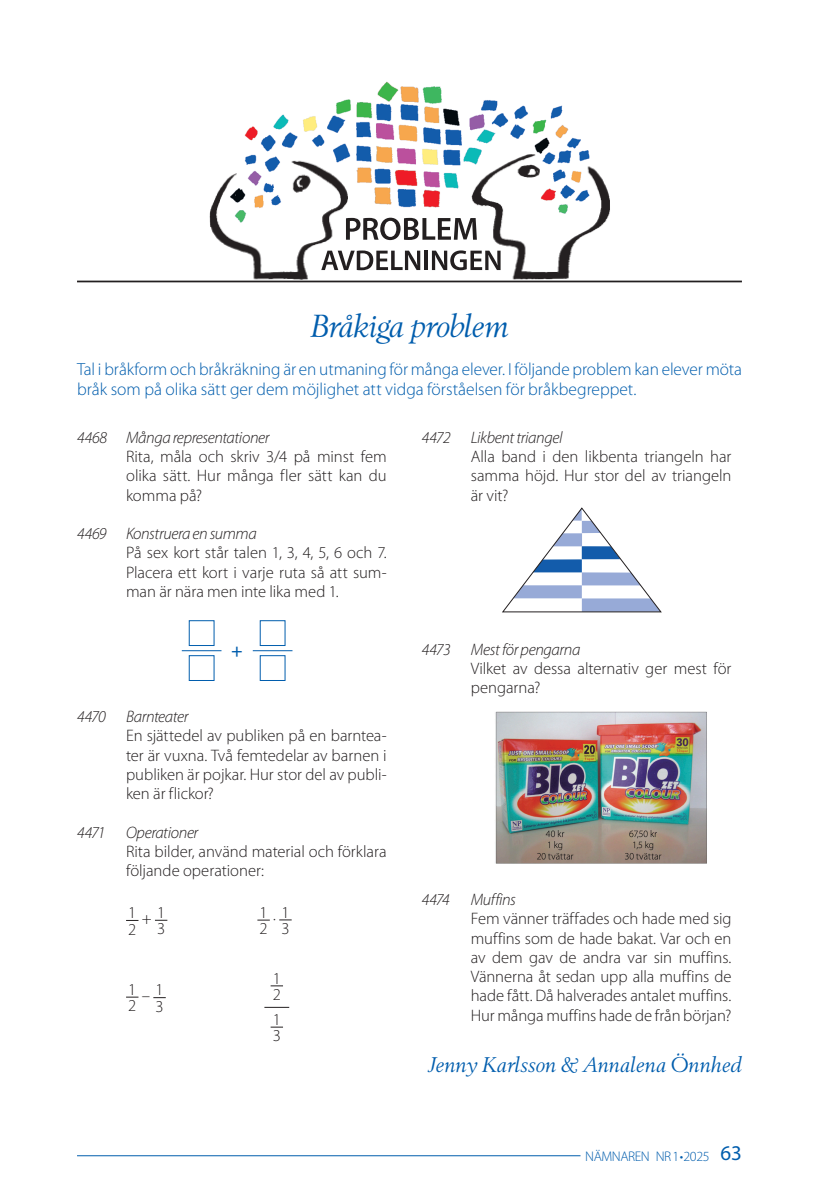
<style>
.page{position:relative;width:819px;height:1201px;background:#fff}
.page>*{position:absolute;margin:0;border:0;box-sizing:border-box;transform-origin:0 0}
.t1{font:italic 31.5px "Berling Nova Display Pro";letter-spacing:-.02em;color:#015dad}
.t2{font:italic 21px "Berling Nova Display Pro";letter-spacing:-.01em;color:#015dad}
.t3{font:18.2px "Berling Nova Text Pro";color:#015dad}
.t4{font:300 17.5px/19.2px "Myriad Pro";letter-spacing:-.005em;color:#015dad}
.t5{font:300 16.62px/19.2px "Myriad Pro";letter-spacing:-.005em;color:#231f20;text-align:justify}
.t6{font:italic 300 16.62px "Myriad Pro";letter-spacing:-.025em;color:#231f20}
.t7{font:300 14px "Myriad Pro";letter-spacing:-.03em;color:#015dad}
.s1{font-weight:400;font-size:21px}
</style>
<div class="page">
<hr style="left:77px;top:1155px;width:503px;height:1px;background:#015dad">
<img style="left:244px;top:81px;width:345px;height:72px">
<img style="left:209px;top:153px;width:401px;height:127px">
<svg style="left:346px;top:218px;width:131px;height:22px"></svg>
<svg style="left:321px;top:250px;width:99px;height:20px"></svg>
<hr style="left:424px;top:251px;width:4px;height:19px;background:#231f20">
<svg style="left:432px;top:250px;width:68px;height:20px"></svg>
<hr style="left:77px;top:280px;width:664px;height:2px;background:#231f20">
<svg style="left:126px;top:920px;width:12px;height:1px"></svg>
<svg style="left:155px;top:920px;width:12px;height:1px"></svg>
<svg style="left:257px;top:919px;width:13px;height:1px"></svg>
<svg style="left:279px;top:919px;width:12px;height:1px"></svg>
<svg style="left:126px;top:996px;width:12px;height:1px"></svg>
<svg style="left:153px;top:997px;width:13px;height:1px"></svg>
<svg style="left:270px;top:1026px;width:13px;height:1px"></svg>
<svg style="left:270px;top:985px;width:13px;height:1px"></svg>
<svg style="left:264px;top:1007px;width:25px;height:1px"></svg>
<svg style="left:502px;top:507px;width:160px;height:105px"></svg>
<img style="left:495px;top:711px;width:212px;height:153px">
<div style="left:189px;top:620px;width:25px;height:26px;border:1px solid #015dad"></div>
<div style="left:189px;top:655px;width:25px;height:26px;border:1px solid #015dad"></div>
<hr style="left:182px;top:650px;width:39px;height:1px;background:#015dad">
<div style="left:260px;top:620px;width:25px;height:26px;border:1px solid #015dad"></div>
<div style="left:260px;top:655px;width:25px;height:26px;border:1px solid #015dad"></div>
<hr style="left:253px;top:650px;width:39px;height:1px;background:#015dad">
<h1 class="t1" style="left:310px;top:308px;width:200px">Bråkiga problem</h1>
<p class="t4" style="left:77px;top:360px;width:666px">Tal i bråkform och bråkräkning är en utmaning för många elever. I följande problem kan elever möta bråk som på olika sätt ger dem möjlighet att vidga förståelsen för bråkbegreppet.</p>
<p class="t6" style="left:77px;top:428px;width:194px">4468 Många representationer</p>
<p class="t5" style="left:126px;top:447px;width:262px">Rita, måla och skriv 3/4 på minst fem olika sätt. Hur många fler sätt kan du komma på?</p>
<p class="t6" style="left:77px;top:525px;width:181px">4469 Konstruera en summa</p>
<p class="t5" style="left:126px;top:543px;width:262px">På sex kort står talen 1, 3, 4, 5, 6 och 7.<br>Placera ett kort i varje ruta så att sum&shy;man är nära men inte lika med 1.</p>
<p class="t6" style="left:421px;top:428px;width:142px">4472 Likbent triangel</p>
<p class="t5" style="left:471px;top:447px;width:262px">Alla band i den likbenta triangeln har samma höjd. Hur stor del av triangeln är vit?</p>
<p class="t3" style="left:231px;top:639px;width:13px">+</p>
<p class="t6" style="left:77px;top:708px;width:113px">4470 Barnteater</p>
<p class="t5" style="left:126px;top:726px;width:262px">En sjättedel av publiken på en barntea&shy;ter är vuxna. Två femtedelar av barnen i publiken är pojkar. Hur stor del av publi&shy;ken är flickor?</p>
<p class="t6" style="left:77px;top:823px;width:123px">4471 Operationer</p>
<p class="t5" style="left:126px;top:842px;width:262px">Rita bilder, använd material och förklara följande operationer:</p>
<p class="t5" style="left:157px;top:903px;width:10px">1</p>
<p class="t5" style="left:128px;top:906px;width:25px">1 +</p>
<p class="t5" style="left:157px;top:919px;width:10px">3</p>
<p class="t5" style="left:128px;top:919px;width:10px">2</p>
<p class="t5" style="left:259px;top:906px;width:18px">1 ·</p>
<p class="t5" style="left:281px;top:902px;width:10px">1</p>
<p class="t5" style="left:259px;top:919px;width:10px">2</p>
<p class="t5" style="left:281px;top:919px;width:10px">3</p>
<p class="t5" style="left:128px;top:983px;width:23px">1 –</p>
<p class="t5" style="left:155px;top:980px;width:10px">1</p>
<p class="t5" style="left:128px;top:996px;width:10px">2</p>
<p class="t5" style="left:155px;top:996px;width:10px">3</p>
<p class="t5" style="left:273px;top:968px;width:10px">1</p>
<p class="t5" style="left:273px;top:985px;width:10px">2</p>
<p class="t5" style="left:273px;top:1010px;width:10px">1</p>
<p class="t5" style="left:273px;top:1026px;width:10px">3</p>
<p class="t6" style="left:422px;top:640px;width:160px">4473 Mest för pengarna</p>
<p class="t5" style="left:471px;top:659px;width:262px">Vilket av dessa alternativ ger mest för pengarna?</p>
<p class="t6" style="left:422px;top:890px;width:30px">4474</p>
<p class="t6" style="left:471px;top:890px;width:47px">Muffins</p>
<p class="t5" style="left:471px;top:909px;width:262px">Fem vänner träffades och hade med sig muffins som de hade bakat. Var och en av dem gav de andra var sin muffins.<br>Vännerna åt sedan upp alla muffins de hade fått. Då halverades antalet muffins.<br>Hur många muffins hade de från början?</p>
<p class="t2" style="left:427px;top:1052px;width:316px">Jenny Karlsson &amp; Annalena Önnhed</p>
<p class="t7" style="left:585px;top:1148px;width:158px">NÄMNAREN NR1•2025 <span class="s1">63</span></p>
</div>
